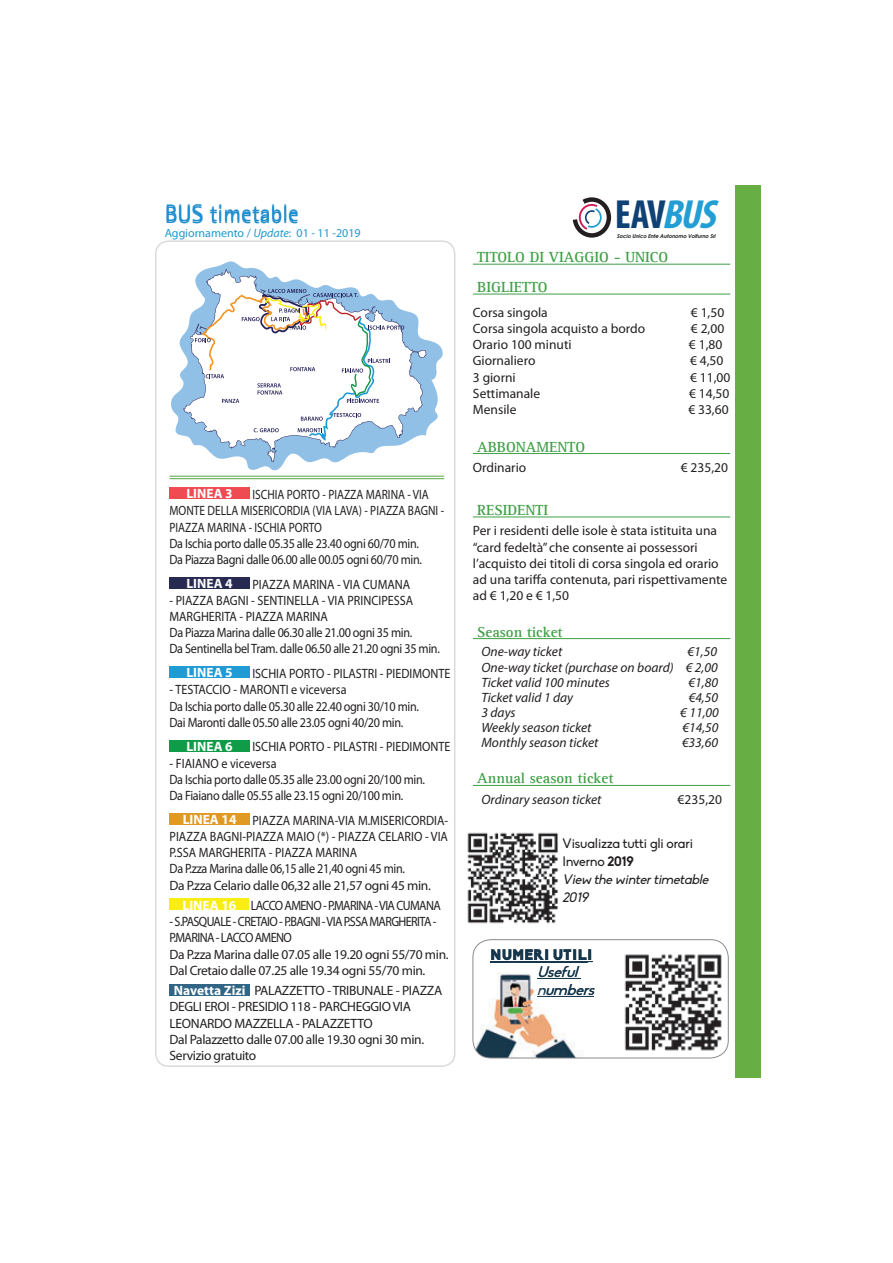
<style>
.page{position:relative;width:893px;height:1263px;background:#fff}
.page>*{position:absolute;margin:0;border:0;box-sizing:border-box;transform-origin:0 0}
.t1{font:700 condensed 40.8px "Myriad Pro";color:#104174}
.t2{font:24px "Rotis Sans Serif";color:#228fcf}
.t3{font:700 15px/29.8px "Rotis Serif";color:#3fa046}
.t4{font:italic 15px/18px "Biko";color:#17374c}
.t5{font:900 15px "Biko";color:#17374c}
.t6{font:13.5px/16.2px "Myriad Pro";letter-spacing:-.015em;color:#231f20;scale:.9 1}
.t7{font:13.5px/16.2px "Myriad Pro";letter-spacing:-.015em;color:#231f20}
.t8{font:13.5px/16.2px "Myriad Pro";letter-spacing:-.015em;color:#231f20;scale:.84 1}
.t9{font:italic 13.5px/15.6px "Myriad Pro";color:#231f20;text-align:justify}
.t10{font:13.5px/18px "Biko";letter-spacing:-.01em;color:#231f20}
.t11{font:13.5px "Myriad Pro";letter-spacing:-.05em;color:#231f20;scale:.9 1}
.t12{font:700 13.5px "Myriad Pro";color:#fff}
.t13{font:12px "Myriad Pro";color:#1c9acf}
.t14{font:italic 700 5.25px "Century Gothic";color:#231f20}
.s1{font-style:italic}
.s2{font-weight:700;color:#fff}
.s3{font-style:italic;color:#219ed4}
.s4{font-weight:700}
</style>
<div class="page">
<img style="left:624px;top:950px;width:104px;height:106px">
<div style="left:735px;top:185px;width:26px;height:893px;background:#67af44"></div>
<img style="left:474px;top:941px;width:114px;height:117px">
<img style="left:537px;top:966px;width:44px;height:12px">
<img style="left:537px;top:984px;width:51px;height:12px">
<img style="left:490px;top:949px;width:98px;height:12px">
<div style="left:472px;top:939px;width:257px;height:119px;border:1px solid #8d898e;border-radius:18px"></div>
<svg style="left:572px;top:197px;width:40px;height:41px"></svg>
<div style="left:155px;top:240px;width:300px;height:827px;border:2px solid #dadbdb;border-radius:13px"></div>
<hr style="left:473px;top:264px;width:257px;height:1px;background:#3fa046">
<hr style="left:473px;top:294px;width:257px;height:1px;background:#3fa046">
<hr style="left:473px;top:453px;width:257px;height:1px;background:#3fa046">
<hr style="left:473px;top:517px;width:257px;height:1px;background:#3fa046">
<hr style="left:473px;top:638px;width:257px;height:1px;background:#3fa046">
<hr style="left:473px;top:785px;width:257px;height:1px;background:#3fa046">
<img style="left:467px;top:832px;width:91px;height:92px">
<div style="left:170px;top:487px;width:80px;height:12px;background:#ef4b52"></div>
<div style="left:170px;top:577px;width:80px;height:12px;background:#272a51"></div>
<div style="left:170px;top:667px;width:80px;height:11px;background:#219bd4"></div>
<div style="left:170px;top:740px;width:80px;height:11px;background:#109b48"></div>
<div style="left:170px;top:813px;width:80px;height:12px;background:#e09a24"></div>
<div style="left:170px;top:899px;width:79px;height:11px;background:#f9ed13"></div>
<div style="left:170px;top:984px;width:80px;height:11px;background:#316586"></div>
<hr style="left:170px;top:476px;width:274px;height:1px;background:#57a645">
<hr style="left:170px;top:478px;width:274px;height:1px;background:#57a645">
<hr style="left:537px;top:978px;width:44px;height:1px;background:#17374c">
<hr style="left:537px;top:996px;width:57px;height:1px;background:#17374c">
<hr style="left:490px;top:961px;width:102px;height:1px;background:#17374c">
<svg style="left:171px;top:261px;width:272px;height:210px"></svg>
<svg style="left:183px;top:269px;width:243px;height:193px"></svg>
<svg style="left:195px;top:289px;width:209px;height:152px"></svg>
<h2 class="t2" style="left:165px;top:203px;width:136px">BUS timetable</h2>
<p class="t13" style="left:165px;top:228px;width:197px">Aggiornamento / <span class="s1">Update</span>: 01 - 11 -2019</p>
<p class="t12" style="left:186px;top:486px;width:48px">LINEA 3</p>
<p class="t8" style="left:170px;top:487px;width:328px;text-indent:83px">ISCHIA PORTO - PIAZZA MARINA - VIA MONTE DELLA MISERICORDIA (VIA LAVA) - PIAZZA BAGNI - PIAZZA MARINA - ISCHIA PORTO<br>Da Ischia porto dalle 05.35 alle 23.40 ogni 60/70 min.<br>Da Piazza Bagni dalle 06.00 alle 00.05 ogni 60/70 min.</p>
<p class="t12" style="left:186px;top:575px;width:48px">LINEA 4</p>
<p class="t6" style="left:252px;top:577px;width:177px">PIAZZA MARINA - VIA CUMANA</p>
<p class="t6" style="left:170px;top:593px;width:302px">- PIAZZA BAGNI - SENTINELLA - VIA PRINCIPESSA MARGHERITA - PIAZZA MARINA<br>Da Piazza Marina dalle 06.30 alle 21.00 ogni 35 min.<br>Da Sentinella bel Tram. dalle 06.50 alle 21.20 ogni 35 min.</p>
<p class="t12" style="left:186px;top:665px;width:48px">LINEA 5</p>
<p class="t6" style="left:252px;top:666px;width:222px">ISCHIA PORTO - PILASTRI - PIEDIMONTE</p>
<p class="t6" style="left:170px;top:683px;width:279px">- TESTACCIO - MARONTI e viceversa<br>Da Ischia porto dalle 05.30 alle 22.40 ogni 30/10 min.<br>Dai Maronti dalle 05.50 alle 23.05 ogni 40/20 min.</p>
<p class="t12" style="left:186px;top:738px;width:48px">LINEA 6</p>
<p class="t6" style="left:252px;top:740px;width:222px">ISCHIA PORTO - PILASTRI - PIEDIMONTE</p>
<p class="t6" style="left:170px;top:756px;width:285px">- FIAIANO e viceversa<br>Da Ischia porto dalle 05.35 alle 23.00 ogni 20/100 min.<br>Da Fiaiano dalle 05.55 alle 23.15 ogni 20/100 min.</p>
<p class="t6" style="left:170px;top:813px;width:311px;text-indent:13px"><span class="s2">LINEA 14</span> PIAZZA MARINA-VIA M.MISERICORDIA-PIAZZA BAGNI-PIAZZA MAIO (*) - PIAZZA CELARIO - VIA P.SSA MARGHERITA - PIAZZA MARINA<br>Da P.zza Marina dalle 06,15 alle 21,40 ogni 45 min.<br>Da P.zza Celario dalle 06,32 alle 21,57 ogni 45 min.</p>
<p class="t11" style="left:182px;top:900px;width:288px"><span class="s2">LINEA 16</span> LACCO AMENO - P.MARINA - VIA CUMANA</p>
<p class="t6" style="left:170px;top:914px;width:312px">- S.PASQUALE - CRETAIO - P.BAGNI - VIA P.SSA MARGHERITA - P.MARINA - LACCO AMENO<br>Da P.zza Marina dalle 07.05 alle 19.20 ogni 55/70 min.<br>Dal Cretaio dalle 07.25 alle 19.34 ogni 55/70 min.</p>
<p class="t7" style="left:170px;top:983px;width:274px;text-indent:4px"><span class="s2">Navetta Zizi</span> PALAZZETTO - TRIBUNALE - PIAZZA DEGLI EROI - PRESIDIO 118 - PARCHEGGIO VIA LEONARDO MAZZELLA - PALAZZETTO<br>Dal Palazzetto dalle 07.00 alle 19.30 ogni 30 min.<br>Servizio gratuito</p>
<h1 class="t1" style="left:615px;top:190px;width:107px">EAV<span class="s3">BUS</span></h1>
<p class="t14" style="left:617px;top:232px;width:102px">Socio Unico Ente Autonomo Volturno Srl</p>
<p class="t3" style="left:477px;top:243px;width:193px">TITOLO DI VIAGGIO - UNICO<br>BIGLIETTO</p>
<p class="t7" style="left:473px;top:305px;width:76px">Corsa singola</p>
<p class="t7" style="left:691px;top:305px;width:35px">€ 1,50</p>
<p class="t7" style="left:473px;top:321px;width:174px">Corsa singola acquisto a bordo</p>
<p class="t7" style="left:691px;top:321px;width:35px">€ 2,00</p>
<p class="t7" style="left:473px;top:337px;width:100px">Orario 100 minuti</p>
<p class="t7" style="left:689px;top:337px;width:35px">€ 1,80</p>
<p class="t7" style="left:473px;top:354px;width:64px">Giornaliero</p>
<p class="t7" style="left:690px;top:354px;width:35px">€ 4,50</p>
<p class="t7" style="left:473px;top:370px;width:44px">3 giorni</p>
<p class="t7" style="left:690px;top:370px;width:42px">€ 11,00</p>
<p class="t7" style="left:473px;top:386px;width:69px">Settimanale</p>
<p class="t7" style="left:689px;top:386px;width:42px">€ 14,50</p>
<p class="t7" style="left:473px;top:402px;width:45px">Mensile</p>
<p class="t7" style="left:688px;top:402px;width:42px">€ 33,60</p>
<p class="t3" style="left:477px;top:432px;width:109px">ABBONAMENTO</p>
<p class="t7" style="left:473px;top:460px;width:55px">Ordinario</p>
<p class="t7" style="left:681px;top:460px;width:49px">€ 235,20</p>
<p class="t3" style="left:477px;top:496px;width:72px">RESIDENTI</p>
<p class="t7" style="left:473px;top:524px;width:256px">Per i residenti delle isole è stata istituita una “card fedeltà” che consente ai possessori l’acquisto dei titoli di corsa singola ed orario ad una tariffa contenuta, pari rispettivamente ad € 1,20 e € 1,50</p>
<p class="t3" style="left:477px;top:617px;width:87px">Season ticket</p>
<p class="t9" style="left:481px;top:644px;width:82px">One-way ticket</p>
<p class="t9" style="left:481px;top:644px;width:238px;text-indent:206px">€1,50<br>One-way ticket (purchase on board) € 2,00<br>Ticket valid 100 minutes</p>
<p class="t9" style="left:689px;top:676px;width:31px">€1,80</p>
<p class="t9" style="left:481px;top:691px;width:93px">Ticket valid 1 day</p>
<p class="t9" style="left:689px;top:691px;width:31px">€4,50</p>
<p class="t9" style="left:481px;top:706px;width:36px">3 days</p>
<p class="t9" style="left:680px;top:706px;width:40px">€ 11,00</p>
<p class="t9" style="left:481px;top:721px;width:112px">Weekly season ticket</p>
<p class="t9" style="left:682px;top:721px;width:38px">€14,50</p>
<p class="t9" style="left:481px;top:736px;width:119px">Monthly season ticket</p>
<p class="t9" style="left:682px;top:736px;width:38px">€33,60</p>
<p class="t3" style="left:477px;top:764px;width:138px">Annual season ticket</p>
<p class="t9" style="left:481px;top:792px;width:121px">Ordinary season ticket</p>
<p class="t7" style="left:678px;top:792px;width:46px">€235,20</p>
<p class="t10" style="left:563px;top:834px;width:147px">Visualizza tutti gli orari<br>Inverno <span class="s4">2019<br></span><span class="s1">View the winter timetable<br>2019</span></p>
<p class="t5" style="left:490px;top:946px;width:104px">NUMERI UTILI</p>
<p class="t4" style="left:537px;top:963px;width:58px">Useful numbers</p>
</div>
